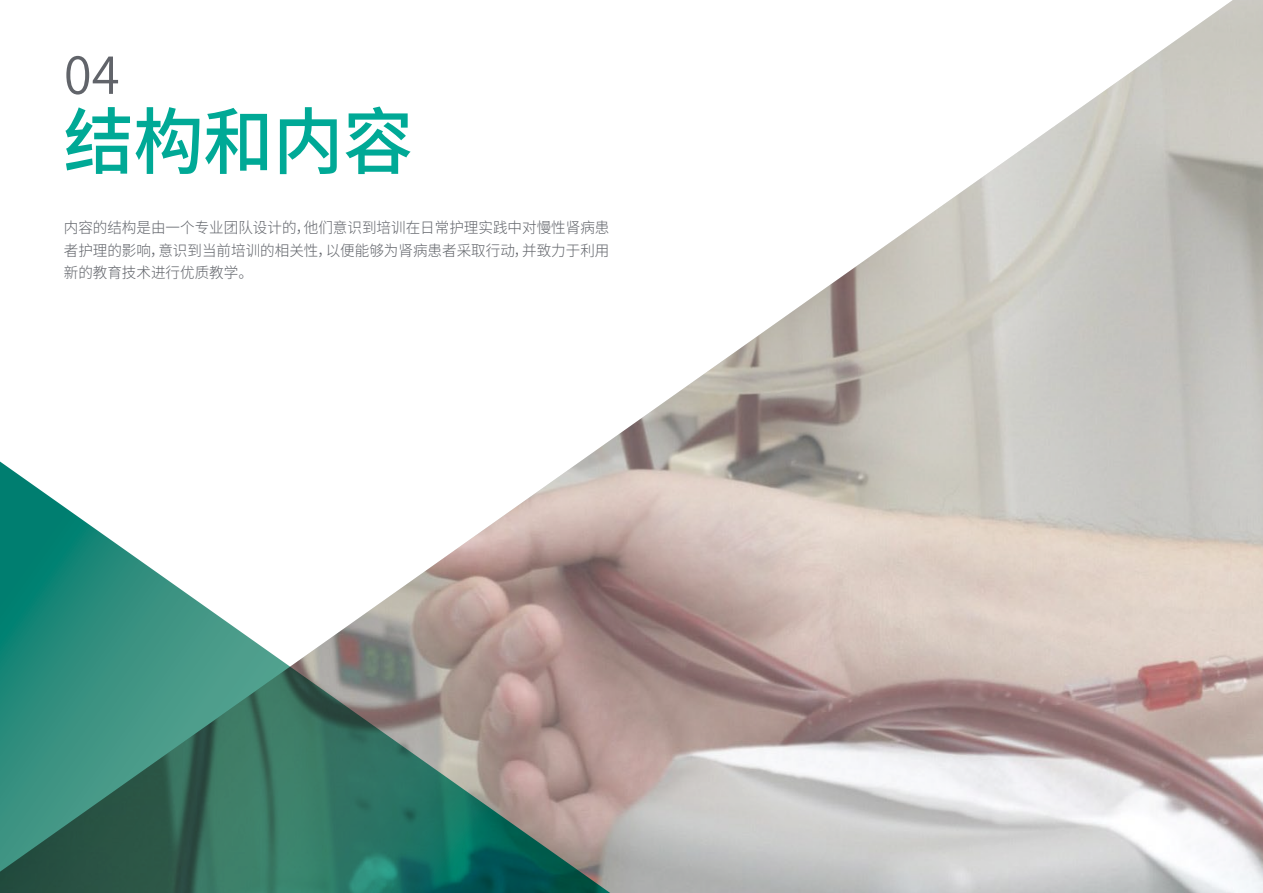
<style>
.page{position:relative;width:1263px;height:893px;background:#fff}
.page>*{position:absolute;margin:0;border:0;box-sizing:border-box;transform-origin:0 0}
.t1{font:500 72px "Source Han Sans CN";color:#00a996}
.t2{font:52.5px "Source Han Sans CN";color:#61646a}
.t3{font:300 15px/22.5px "Source Han Sans CN";color:#61646a;text-align:justify}
</style>
<div class="page">
<img style="left:602px;top:0;width:661px;height:893px">
<svg style="left:0;top:446px;width:640px;height:447px"></svg>
<h2 class="t2" style="left:64px;top:45px;width:57px">04</h2>
<h1 class="t1" style="left:64px;top:101px;width:351px">结构和内容</h1>
<p class="t3" style="left:64px;top:217px;width:547px">内容的结构是由一个专业团队设计的，他们意识到培训在日常护理实践中对慢性肾病患者护理的影响，意识到当前培训的相关性，以便能够为肾病患者采取行动，并致力于利用新的教育技术进行优质教学。</p>
</div>
